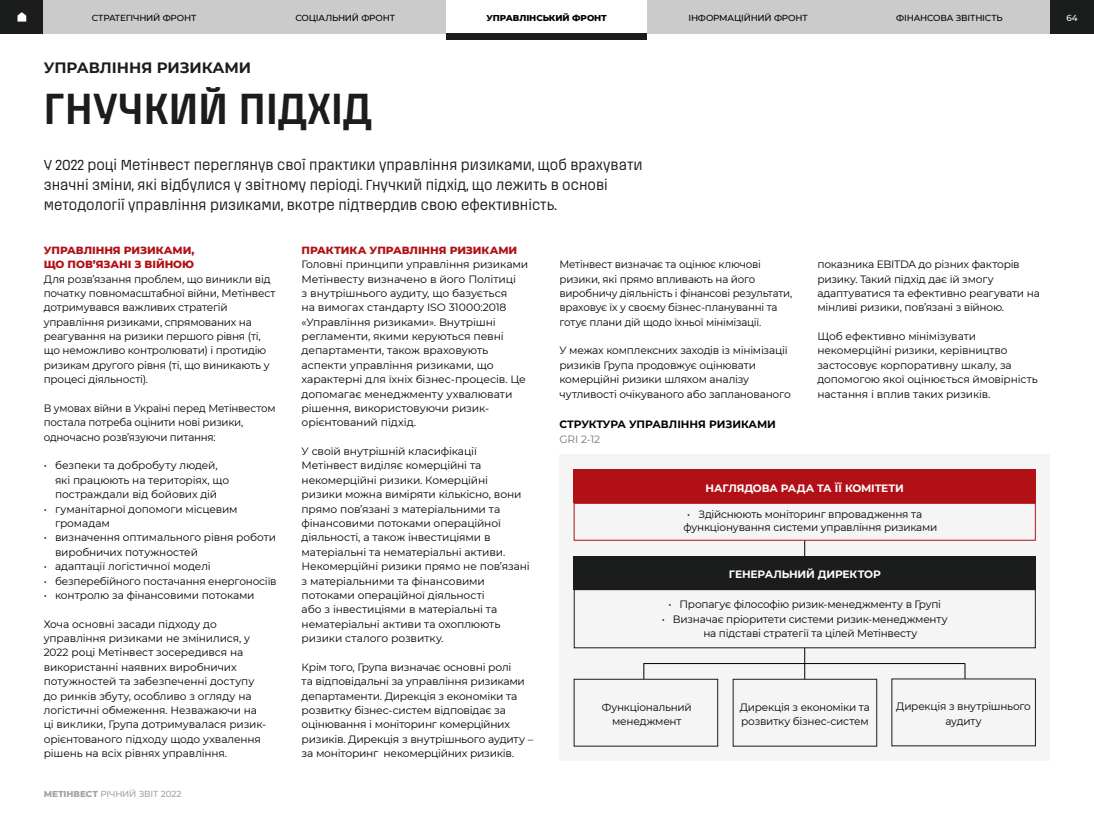
<style>
.page{position:relative;width:1094px;height:819px;background:#fff}
.page>*{position:absolute;margin:0;border:0;box-sizing:border-box;transform-origin:0 0}
.t1{font:700 45px "Azovsteel";letter-spacing:.01em;color:#1b1c1c}
.t2{font:15px/20px "Azovsteel";color:#1b1c1c}
.t3{font:700 15px "Montserrat";color:#1b1c1c}
.t4{font:10.62px/14.4px "Montserrat";letter-spacing:-.015em;color:#000}
.t5{font:800 10.62px/14.4px "Montserrat";letter-spacing:-.01em;color:#b11116}
.t6{font:700 10.62px "Montserrat";letter-spacing:-.015em;color:#fff}
.t7{font:700 10.62px "Montserrat";color:#000}
.t8{font:10.62px "Montserrat";color:#6e767d}
.t9{font:500 8.75px "Montserrat";letter-spacing:-.025em;color:#000}
.t10{font:500 8.75px "Montserrat";letter-spacing:-.025em;color:#9fa3a9}
.t11{font:800 8.75px "Montserrat";letter-spacing:-.01em;color:#000}
.t12{font:500 8.75px "Montserrat";color:#fff}
.s1{font-weight:800}
</style>
<div class="page">
<div style="left:559px;top:454px;width:491px;height:307px;background:#f5f5f6"></div>
<hr style="left:804px;top:526px;width:1px;height:169px;background:#000">
<hr style="left:643px;top:663px;width:322px;height:1px;background:#000">
<svg style="left:643px;top:663px;width:1px;height:16px"></svg>
<svg style="left:965px;top:663px;width:1px;height:15px"></svg>
<div style="left:733px;top:679px;width:144px;height:67px;background:#f5f5f6;border:1px solid #1b1c1c"></div>
<div style="left:574px;top:503px;width:461px;height:37px;background:#f5f5f6;border:1px solid #b11116"></div>
<div style="left:573px;top:469px;width:463px;height:34px;background:#b11116"></div>
<div style="left:574px;top:589px;width:461px;height:59px;background:#f5f5f6;border:1px solid #1b1c1c"></div>
<div style="left:574px;top:556px;width:462px;height:33px;background:#1b1c1c"></div>
<div style="left:574px;top:679px;width:144px;height:67px;background:#f5f5f6;border:1px solid #1b1c1c"></div>
<div style="left:1050px;top:0;width:44px;height:34px;background:#1b1c1c"></div>
<div style="left:0;top:0;width:44px;height:34px;background:#1b1c1c"></div>
<div style="left:44px;top:0;width:1006px;height:34px;background:#cbcbcb"></div>
<div style="left:446px;top:0;width:201px;height:34px;background:#fff"></div>
<div style="left:446px;top:34px;width:201px;height:6px;background:#1b1c1c"></div>
<svg style="left:18px;top:12px;width:8px;height:10px"></svg>
<p class="t9" style="left:92px;top:12px;width:106px">СТРАТЕГІЧНИЙ ФРОНТ</p>
<p class="t9" style="left:295px;top:12px;width:101px">СОЦІАЛЬНИЙ ФРОНТ</p>
<p class="t11" style="left:486px;top:11px;width:122px">УПРАВЛІНСЬКИЙ ФРОНТ</p>
<p class="t9" style="left:688px;top:12px;width:121px">ІНФОРМАЦІЙНИЙ ФРОНТ</p>
<p class="t9" style="left:896px;top:12px;width:108px">ФІНАНСОВА ЗВІТНІСТЬ</p>
<p class="t12" style="left:1066px;top:12px;width:13px">64</p>
<h2 class="t3" style="left:44px;top:57px;width:209px">УПРАВЛІННЯ РИЗИКАМИ</h2>
<h1 class="t1" style="left:44px;top:83px;width:330px">ГНУЧКИЙ ПІДХІД</h1>
<p class="t2" style="left:44px;top:154px;width:600px">У 2022 році Метінвест переглянув свої практики управління ризиками, щоб врахувати значні зміни, які відбулися у звітному періоді. Гнучкий підхід, що лежить в основі методології управління ризиками, вкотре підтвердив свою ефективність.</p>
<p class="t5" style="left:44px;top:242px;width:152px">УПРАВЛІННЯ РИЗИКАМИ,<br>ЩО ПОВ’ЯЗАНІ З ВІЙНОЮ</p>
<p class="t4" style="left:44px;top:271px;width:233px">Для розв’язання проблем, що виникли від початку повномасштабної війни, Метінвест дотримувався важливих стратегій управління ризиками, спрямованих на реагування на ризики першого рівня (ті, що неможливо контролювати) і протидію ризикам другого рівня (ті, що виникають у процесі діяльності).</p>
<p class="t4" style="left:44px;top:401px;width:233px">В умовах війни в Україні перед Метінвестом постала потреба оцінити нові ризики, одночасно розв’язуючи питання:</p>
<p class="t4" style="left:55px;top:458px;width:176px;text-indent:-11px">• безпеки та добробуту людей, які працюють на територіях, що постраждали від бойових дій</p>
<p class="t4" style="left:55px;top:501px;width:184px;text-indent:-11px">• гуманітарної допомоги місцевим громадам</p>
<p class="t4" style="left:55px;top:530px;width:223px;text-indent:-11px">• визначення оптимального рівня роботи виробничих потужностей</p>
<p class="t4" style="left:44px;top:559px;width:168px">• адаптації логістичної моделі</p>
<p class="t4" style="left:44px;top:573px;width:234px">• безперебійного постачання енергоносіїв</p>
<p class="t4" style="left:44px;top:587px;width:212px">• контролю за фінансовими потоками</p>
<p class="t4" style="left:44px;top:616px;width:224px">Хоча основні засади підходу до управління ризиками не змінилися, у 2022 році Метінвест зосередився на використанні наявних виробничих потужностей та забезпеченні доступу до ринків збуту, особливо з огляду на логістичні обмеження. Незважаючи на ці виклики, Група дотримувалася ризик&shy;орієнтованого підходу щодо ухвалення рішень на всіх рівнях управління.</p>
<p class="t10" style="left:44px;top:788px;width:139px"><span class="s1">МЕТІНВЕСТ</span> РІЧНИЙ ЗВІТ 2022</p>
<p class="t5" style="left:302px;top:242px;width:217px">ПРАКТИКА УПРАВЛІННЯ РИЗИКАМИ</p>
<p class="t4" style="left:302px;top:257px;width:228px">Головні принципи управління ризиками Метінвесту визначено в його Політиці<br>з внутрішнього аудиту, що базується<br>на вимогах стандарту ISO 31000:2018 «Управління ризиками». Внутрішні регламенти, якими керуються певні департаменти, також враховують аспекти управління ризиками, що характерні для їхніх бізнес-процесів. Це допомагає менеджменту ухвалювати рішення, використовуючи ризик&shy;орієнтований підхід.</p>
<p class="t4" style="left:302px;top:444px;width:230px">У своїй внутрішній класифікації Метінвест виділяє комерційні та некомерційні ризики. Комерційні ризики можна виміряти кількісно, вони прямо пов’язані з матеріальними та фінансовими потоками операційної діяльності, а також інвестиціями в матеріальні та нематеріальні активи.<br>Некомерційні ризики прямо не пов’язані з матеріальними та фінансовими потоками операційної діяльності<br>або з інвестиціями в матеріальні та нематеріальні активи та охоплюють ризики сталого розвитку.</p>
<p class="t4" style="left:302px;top:659px;width:233px">Крім того, Група визначає основні ролі<br>та відповідальні за управління ризиками департаменти. Дирекція з економіки та розвитку бізнес-систем відповідає за оцінювання і моніторинг комерційних ризиків. Дирекція з внутрішнього аудиту – за моніторинг некомерційних ризиків.</p>
<p class="t4" style="left:559px;top:257px;width:234px">Метінвест визначає та оцінює ключові ризики, які прямо впливають на його виробничу діяльність і фінансові результати, враховує їх у своєму бізнес-плануванні та готує плани дій щодо їхньої мінімізації.</p>
<p class="t4" style="left:559px;top:343px;width:233px">У межах комплексних заходів із мінімізації ризиків Група продовжує оцінювати комерційні ризики шляхом аналізу чутливості очікуваного або запланованого</p>
<p class="t7" style="left:559px;top:416px;width:218px">СТРУКТУРА УПРАВЛІННЯ РИЗИКАМИ</p>
<p class="t8" style="left:559px;top:432px;width:42px">GRI 2-12</p>
<p class="t4" style="left:817px;top:257px;width:224px">показника EBITDA до різних факторів ризику. Такий підхід дає їй змогу адаптуватися та ефективно реагувати на мінливі ризики, пов’язані з війною.</p>
<p class="t4" style="left:817px;top:329px;width:222px">Щоб ефективно мінімізувати некомерційні ризики, керівництво застосовує корпоративну шкалу, за допомогою якої оцінюється ймовірність настання і вплив таких ризиків.</p>
<p class="t6" style="left:705px;top:480px;width:200px">НАГЛЯДОВА РАДА ТА ЇЇ КОМІТЕТИ</p>
<p class="t4" style="left:683px;top:507px;width:255px;line-height:13.1px;text-indent:4px">• Здійснюють моніторинг впровадження та функціонування системи управління ризиками</p>
<p class="t6" style="left:729px;top:566px;width:153px">ГЕНЕРАЛЬНИЙ ДИРЕКТОР</p>
<p class="t4" style="left:668px;top:597px;width:274px">• Пропагує філософію ризик-менеджменту в Групі</p>
<p class="t4" style="left:703px;top:611px;width:246px;text-indent:-42px">• Визначає пріоритети системи ризик-менеджменту на підставі стратегії та цілей Метінвесту</p>
<p class="t4" style="left:602px;top:699px;width:91px;text-align:center">Функціональний менеджмент</p>
<p class="t4" style="left:896px;top:699px;width:136px;text-align:center">Дирекція з внутрішнього аудиту</p>
<p class="t4" style="left:740px;top:699px;width:132px">Дирекція з економіки та розвитку бізнес-систем</p>
</div>
